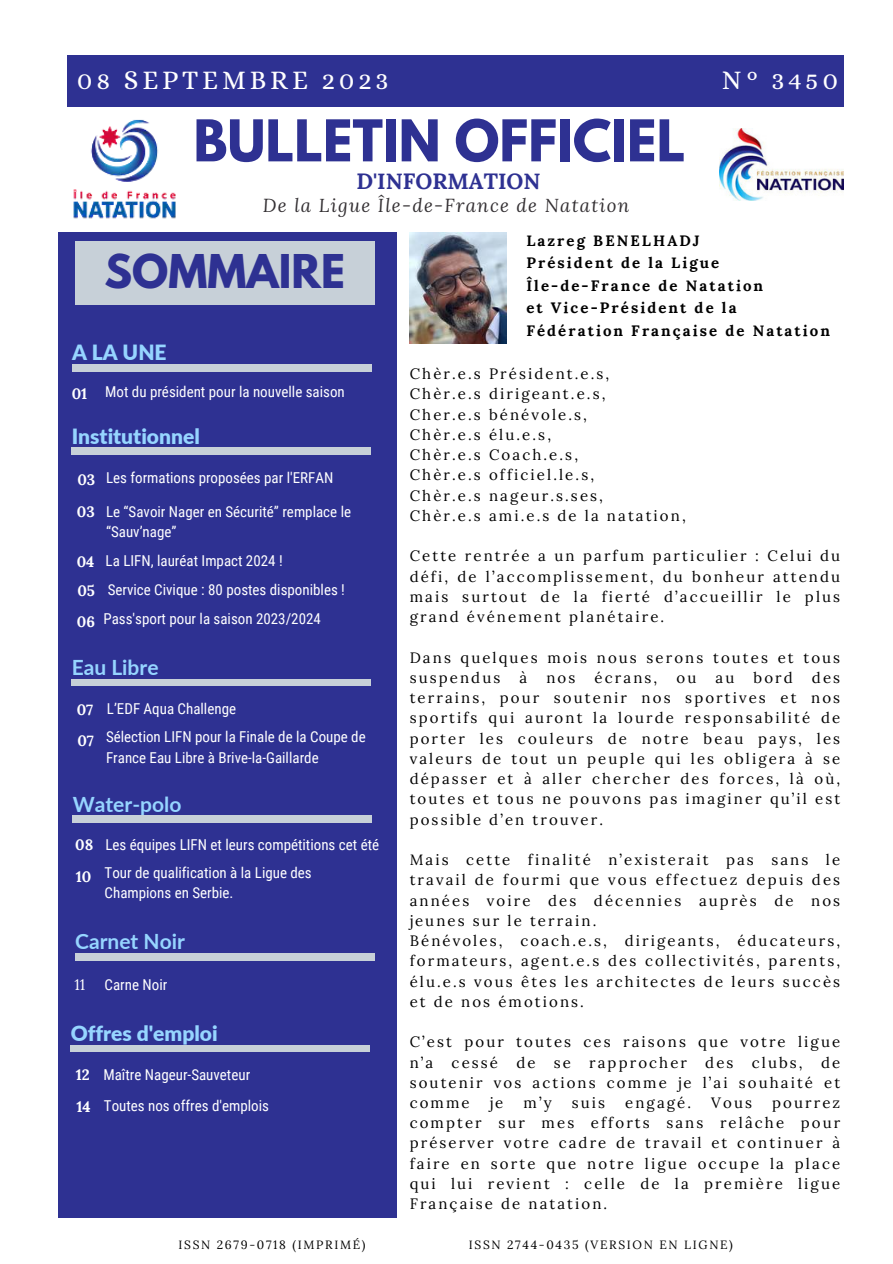
<style>
.page{position:relative;width:893px;height:1264px;background:#fff}
.page>*{position:absolute;margin:0;border:0;box-sizing:border-box;transform-origin:0 0}
.t1{font:700 51px "League Spartan";color:#2e3192}
.t2{font:700 41.25px "League Spartan";color:#2e3192}
.t3{font:27px "Alice";letter-spacing:.14em;color:#fff}
.t4{font:700 22.05px "Lora";color:#2e3192}
.t5{font:900 21px "Lato";color:#96d5ff}
.t6{font:700 21px "Lato";color:#96d5ff}
.t7{font:italic 18.6px "Lora";letter-spacing:.07em;color:#343033}
.t8{font:15px/20.2px "Lora";letter-spacing:.14em;color:#000;text-align:justify}
.t9{font:15px/20.2px "Roboto Condensed";color:#fff}
.t10{font:700 15px/22.5px "Lora";letter-spacing:.14em;color:#000}
.t11{font:700 15px "Lora";color:#fff}
.t12{font:15px "Lora";color:#fff}
.t13{font:12px "Lora";letter-spacing:.14em;color:#000}
.s1{font-family:"Lora";font-weight:700}
</style>
<div class="page">
<div style="left:68px;top:56px;width:775px;height:50px;background:#2e3192"></div>
<img style="left:719px;top:128px;width:124px;height:72px">
<div style="left:58px;top:232px;width:339px;height:985px;background:#2e3192"></div>
<div style="left:75px;top:241px;width:299px;height:64px;background:#c7d0d8"></div>
<div style="left:72px;top:364px;width:299px;height:7px;background:#c7d0d8"></div>
<div style="left:71px;top:1045px;width:299px;height:6px;background:#c7d0d8"></div>
<img style="left:73px;top:119px;width:103px;height:100px">
<div style="left:72px;top:448px;width:299px;height:6px;background:#c7d0d8"></div>
<img style="left:409px;top:232px;width:97px;height:112px">
<div style="left:72px;top:679px;width:299px;height:6px;background:#c7d0d8"></div>
<div style="left:73px;top:815px;width:299px;height:7px;background:#c7d0d8"></div>
<div style="left:75px;top:953px;width:299px;height:7px;background:#c7d0d8"></div>
<h3 class="t3" style="left:77px;top:66px;width:313px">08 SEPTEMBRE 2023</h3>
<h3 class="t3" style="left:722px;top:66px;width:118px">N° 3450</h3>
<h1 class="t1" style="left:193px;top:101px;width:493px">BULLETIN OFFICIEL</h1>
<p class="t7" style="left:263px;top:193px;width:368px">De la Ligue Île-de-France de Natation</p>
<h3 class="t4" style="left:356px;top:162px;width:185px">D'INFORMATION</h3>
<h2 class="t2" style="left:105px;top:239px;width:242px">SOMMAIRE</h2>
<h3 class="t5" style="left:72px;top:336px;width:96px">A LA UNE</h3>
<p class="t9" style="left:72px;top:381px;width:274px"><span class="s1">01</span> Mot du président pour la nouvelle saison</p>
<h3 class="t5" style="left:72px;top:420px;width:129px">Institutionnel</h3>
<p class="t9" style="left:77px;top:467px;width:257px"><span class="s1">03</span> Les formations proposées par l'ERFAN</p>
<p class="t9" style="left:106px;top:500px;width:246px">Le “Savoir Nager en Sécurité” remplace le “Sauv’nage”</p>
<p class="t11" style="left:77px;top:498px;width:19px">03</p>
<p class="t9" style="left:77px;top:545px;width:270px;line-height:29.2px"><span class="s1">04</span> La LIFN, lauréat Impact 2024 !<br><span class="s1">05</span> Service Civique : 80 postes disponibles !</p>
<p class="t9" style="left:77px;top:607px;width:245px"><span class="s1">06</span> Pass'sport pour la saison 2023/2024</p>
<h3 class="t6" style="left:72px;top:651px;width:88px">Eau Libre</h3>
<p class="t9" style="left:77px;top:698px;width:161px"><span class="s1">07</span> L’EDF Aqua Challenge</p>
<p class="t11" style="left:77px;top:728px;width:18px">07</p>
<p class="t9" style="left:106px;top:726px;width:261px">Sélection LIFN pour la Finale de la Coupe de<br>France Eau Libre à Brive-la-Gaillarde</p>
<h3 class="t6" style="left:73px;top:788px;width:110px">Water-polo</h3>
<p class="t9" style="left:105px;top:829px;width:276px;line-height:28.5px;text-indent:-29px"><span class="s1">08</span> Les équipes LIFN et leurs compétitions cet été<br>Tour de qualification à la Ligue des</p>
<p class="t9" style="left:105px;top:882px;width:130px">Champions en Serbie.</p>
<p class="t11" style="left:76px;top:863px;width:17px">10</p>
<h3 class="t6" style="left:75px;top:926px;width:111px">Carnet Noir</h3>
<p class="t12" style="left:74px;top:973px;width:12px">11</p>
<p class="t9" style="left:105px;top:973px;width:64px">Carne Noir</p>
<h3 class="t5" style="left:71px;top:1017px;width:148px">Offres d'emploi</h3>
<p class="t9" style="left:76px;top:1063px;width:176px"><span class="s1">12</span> Maître Nageur-Sauveteur</p>
<p class="t9" style="left:76px;top:1095px;width:194px"><span class="s1">14</span> Toutes nos offres d'emplois</p>
<p class="t10" style="left:526px;top:228px;width:305px">Lazreg BENELHADJ<br>Président de la Ligue<br>Île-de-France de Natation<br>et Vice-Président de la<br>Fédération Française de Natation</p>
<p class="t8" style="left:409px;top:363px;width:277px;text-align:left">Chèr.e.s Président.e.s,<br>Chèr.e.s dirigeant.e.s,<br>Cher.e.s bénévole.s,<br>Chèr.e.s élu.e.s,<br>Chèr.e.s Coach.e.s,<br>Chèr.e.s officiel.le.s,<br>Chèr.e.s nageur.s.ses,<br>Chèr.e.s ami.e.s de la natation,</p>
<p class="t8" style="left:409px;top:545px;width:432px">Cette rentrée a un parfum particulier : Celui du défi, de l’accomplissement, du bonheur attendu mais surtout de la fierté d’accueillir le plus grand événement planétaire.</p>
<p class="t8" style="left:409px;top:646px;width:432px">Dans quelques mois nous serons toutes et tous suspendus</p>
<p class="t8" style="left:519px;top:666px;width:9px">à</p>
<p class="t8" style="left:546px;top:666px;width:30px">nos</p>
<p class="t8" style="left:594px;top:666px;width:64px">écrans,</p>
<p class="t8" style="left:676px;top:666px;width:21px">ou</p>
<p class="t8" style="left:715px;top:666px;width:20px">au</p>
<p class="t8" style="left:753px;top:666px;width:41px">bord</p>
<p class="t8" style="left:409px;top:666px;width:432px;text-indent:402px">des terrains, pour soutenir nos sportives et nos sportifs qui auront la lourde responsabilité de porter les couleurs de notre beau pays, les valeurs de tout un peuple qui les obligera à se dépasser et à aller chercher des forces, là où, toutes et tous ne pouvons pas imaginer qu’il est possible d’en trouver.</p>
<p class="t8" style="left:409px;top:848px;width:432px;text-align:left">Mais cette finalité n’existerait pas sans le travail de fourmi que vous effectuez depuis des années voire des décennies auprès de nos jeunes sur le terrain.<br>Bénévoles, coach.e.s, dirigeants, éducateurs, formateurs, agent.e.s des collectivités, parents, élu.e.s vous êtes les architectes de leurs succès et de nos émotions.</p>
<p class="t8" style="left:409px;top:1030px;width:432px">C’est pour toutes ces raisons que votre ligue n’a cessé de se rapprocher des clubs, de soutenir vos actions comme je l’ai souhaité et comme</p>
<p class="t8" style="left:490px;top:1091px;width:15px">je</p>
<p class="t8" style="left:523px;top:1091px;width:30px">m’y</p>
<p class="t8" style="left:571px;top:1091px;width:35px">suis</p>
<p class="t8" style="left:625px;top:1091px;width:67px">engagé.</p>
<p class="t8" style="left:711px;top:1091px;width:42px">Vous</p>
<p class="t8" style="left:409px;top:1091px;width:432px;text-indent:362px">pourrez compter sur mes efforts sans relâche pour préserver votre cadre de travail et continuer à faire en sorte que notre ligue occupe la place qui lui revient : celle de la première ligue Française de natation.</p>
<p class="t13" style="left:178px;top:1235px;width:189px">ISSN 2679-0718 (IMPRIMÉ)</p>
<p class="t13" style="left:469px;top:1235px;width:265px">ISSN 2744-0435 (VERSION EN LIGNE)</p>
</div>
